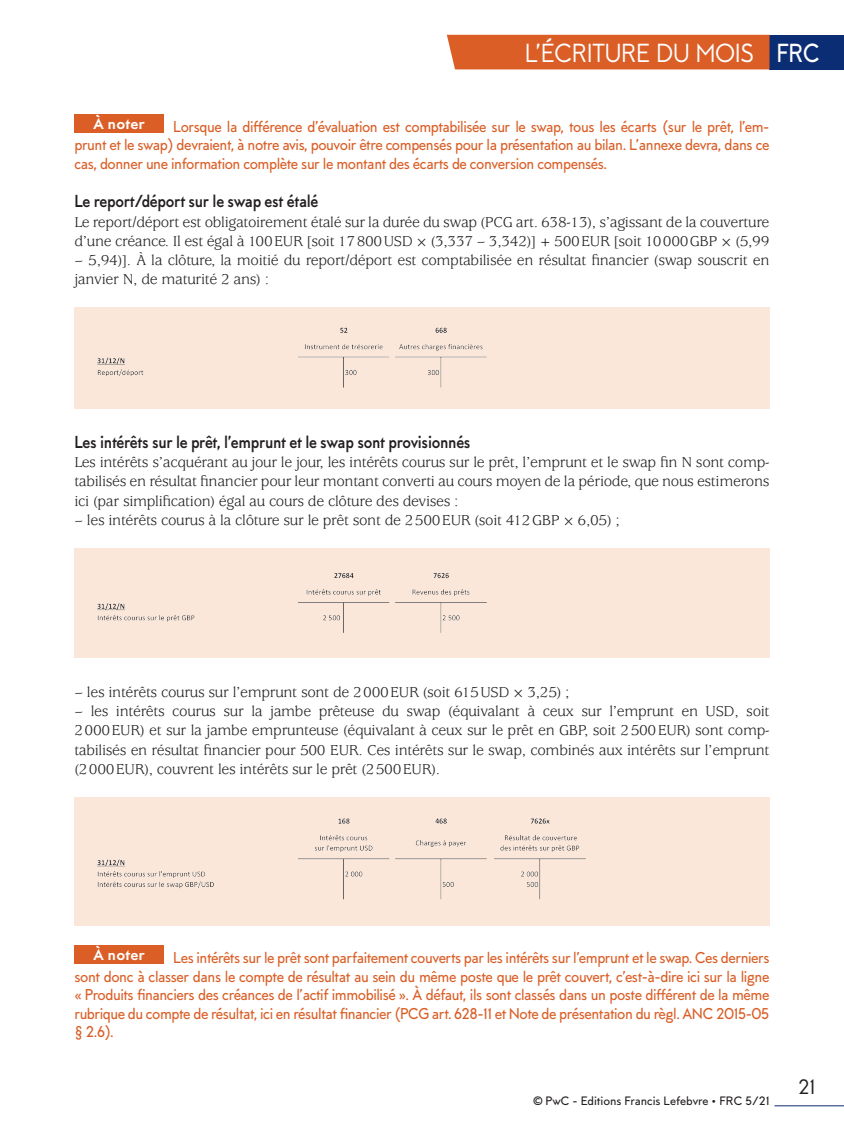
<style>
.page{position:relative;width:844px;height:1141px;background:#fff}
.page>*{position:absolute;margin:0;border:0;box-sizing:border-box;transform-origin:0 0}
.t1{font:26.25px "MTT Milano";color:#fff;scale:.95 1}
.t2{font:500 26.25px "MTT Milano";color:#fff;scale:.9 1}
.t3{font:21px "MTT Milano";color:#231f20}
.t4{font:700 17.5px "MTT Milano";letter-spacing:-.02em;color:#231f20;scale:.9 1}
.NDLR_Texte_only_oran{font:500 15.75px/18.4px "MTT Milano";letter-spacing:-.03em;color:#da5e26;text-align:justify;scale:.95 1}
.Commentaire_Texte{font:15.75px/19.2px "Usherwood Std";letter-spacing:-.02em;color:#231f20}
.Commentaire_Liste{font:15.75px/19.2px "Usherwood Std";letter-spacing:-.02em;color:#231f20;text-align:justify}
.t5{font:800 15.75px "MTT Milano";color:#fff}
.t6{font:500 12.25px "MTT Milano";letter-spacing:-.005em;color:#231f20}
</style>
<div class="page">
<hr style="left:774px;top:1105px;width:69px;height:1px;background:#0b2d73">
<div style="left:769px;top:35px;width:74px;height:34px;background:#0b2d73"></div>
<div style="left:447px;top:35px;width:322px;height:34px;background:#da5e26"></div>
<div style="left:74px;top:114px;width:90px;height:18px;background:#da5e26"></div>
<div style="left:74px;top:307px;width:695px;height:102px;background:#fae7d9"></div>
<img style="left:97px;top:327px;width:390px;height:61px">
<div style="left:74px;top:548px;width:695px;height:110px;background:#fae7d9"></div>
<img style="left:97px;top:573px;width:390px;height:60px">
<div style="left:74px;top:797px;width:695px;height:128px;background:#fae7d9"></div>
<img style="left:97px;top:818px;width:489px;height:82px">
<div style="left:74px;top:945px;width:90px;height:18px;background:#da5e26"></div>
<h1 class="t1" style="left:524px;top:38px;width:32px">L’ÉCRITURE</h1>
<h1 class="t1" style="left:656px;top:38px;width:16px">DUMOIS</h1>
<h1 class="t2" style="left:776px;top:38px;width:50px">FRC</h1>
<p class="t5" style="left:93px;top:115px;width:54px">À noter</p>
<p class="NDLR_Texte_only_oran" style="left:74px;top:118px;width:733px;text-indent:99px">Lorsque la différence d’évaluation est comptabilisée sur le swap, tous les écarts (sur le prêt, l’em&shy;prunt et le swap) devraient, à notre avis, pouvoir être compensés pour la présentation au bilan. L’annexe devra, dans ce cas, donner une information complète sur le montant des écarts de conversion compensés.</p>
<h4 class="t4" style="left:74px;top:191px;width:272px">Le report/déport sur le swap est étalé</h4>
<p class="Commentaire_Texte" style="left:74px;top:213px;width:696px">Le report/déport est obligatoirement étalé sur la durée du swap (PCG art. 638-13), s’agissant de la couverture d’une créance. Il est égal à 100EUR [soit 17800USD×(3,337 – 3,342)]+500EUR [soit 10000GBP×(5,99</p>
<p class="Commentaire_Texte" style="left:74px;top:251px;width:696px">– 5,94)]. À la clôture, la moitié du report/déport est comptabilisée en résultat financier (swap souscrit en janvier N, de maturité 2 ans) :</p>
<h4 class="t4" style="left:74px;top:432px;width:441px">Les intérêts sur le prêt, l’emprunt et le swap sont provisionnés</h4>
<p class="Commentaire_Texte" style="left:74px;top:453px;width:696px;text-align:justify">Les intérêts s’acquérant au jour le jour, les intérêts courus sur le prêt, l’emprunt et le swap fin N sont comp&shy;tabilisés en résultat financier pour leur montant converti au cours moyen de la période, que nous estimerons ici (par simplification) égal au cours de clôture des devises :</p>
<p class="Commentaire_Liste" style="left:74px;top:511px;width:546px">– les intérêts courus à la clôture sur le prêt sont de 2500EUR (soit 412GBP×6,05) ;</p>
<p class="Commentaire_Liste" style="left:74px;top:683px;width:496px">– les intérêts courus sur l’emprunt sont de 2000EUR (soit 615USD×3,25) ;</p>
<p class="Commentaire_Liste" style="left:74px;top:702px;width:696px">– les intérêts courus sur la jambe prêteuse du swap (équivalant à ceux sur l’emprunt en USD, soit 2000EUR) et sur la jambe emprunteuse (équivalant à ceux sur le prêt en GBP, soit 2500EUR) sont comp&shy;tabilisés en résultat financier pour 500 EUR. Ces intérêts sur le swap, combinés aux intérêts sur l’emprunt (2000EUR), couvrent les intérêts sur le prêt (2500EUR).</p>
<p class="t5" style="left:93px;top:946px;width:54px">À noter</p>
<p class="NDLR_Texte_only_oran" style="left:74px;top:949px;width:733px;text-indent:99px">Les intérêts sur le prêt sont parfaitement couverts par les intérêts sur l’emprunt et le swap. Ces derniers sont donc à classer dans le compte de résultat au sein du même poste que le prêt couvert, c’est-à-dire ici sur la ligne « Produits financiers des créances de l’actif immobilisé ». À défaut, ils sont classés dans un poste différent de la même rubrique du compte de résultat, ici en résultat financier (PCG art. 628-11 et Note de présentation du règl. ANC 2015-05 § 2.6).</p>
<p class="t6" style="left:533px;top:1094px;width:237px">© PwC - Editions Francis Lefebvre • FRC 5/21</p>
<h2 class="t3" style="left:797px;top:1075px;width:19px">21</h2>
</div>
